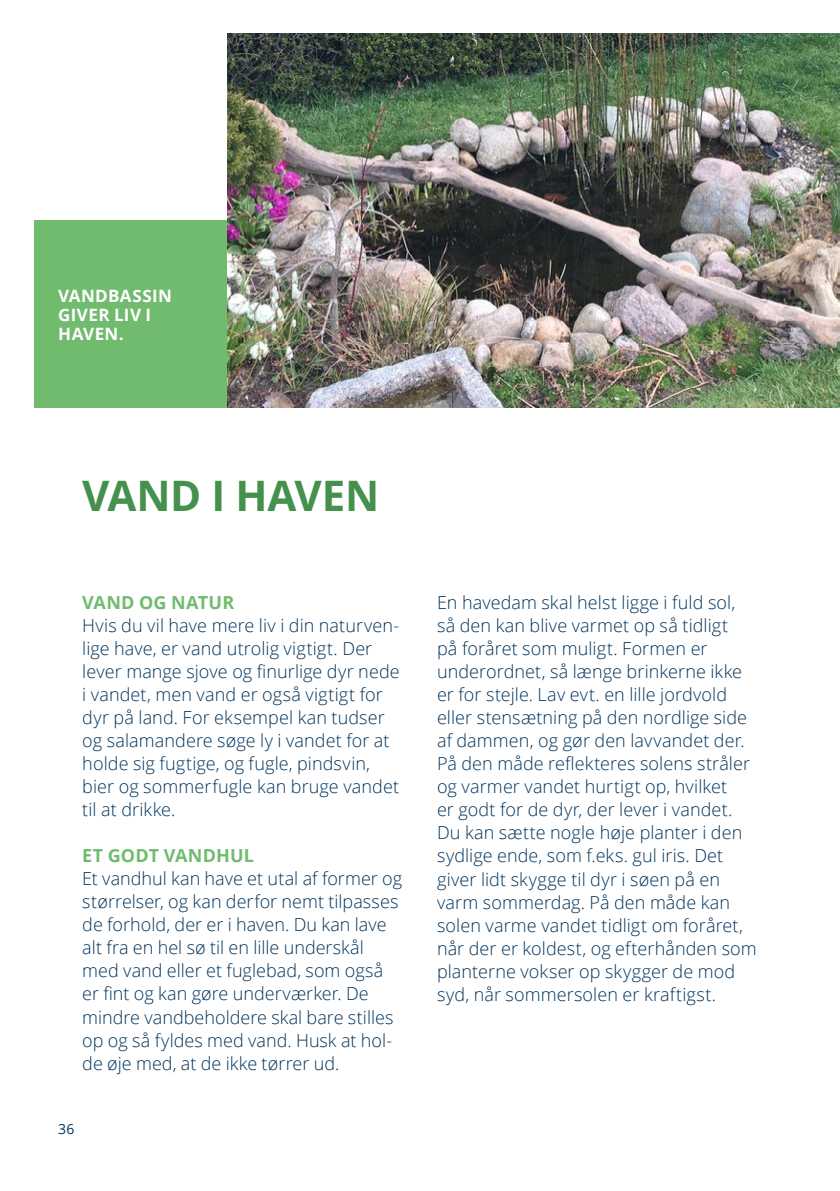
<style>
.page{position:relative;width:840px;height:1191px;background:#fff}
.page>*{position:absolute;margin:0;border:0;box-sizing:border-box;transform-origin:0 0}
.t1{font:700 42px "Open Sans";letter-spacing:-.01em;color:#45904d}
.t2{font:300 18px/23px "Open Sans";letter-spacing:.005em;color:#00335c}
.t3{font:700 18px "Open Sans";letter-spacing:.005em;color:#71bb6f}
.t4{font:700 17px/19px "Open Sans";letter-spacing:.02em;color:#fff}
.t5{font:14px "Open Sans";color:#00335c}
</style>
<div class="page">
<img style="left:227px;top:33px;width:612px;height:375px">
<div style="left:34px;top:221px;width:193px;height:187px;background:#71bb6f"></div>
<hr style="left:839px;top:34px;width:1px;height:187px;background:#aad19a">
<p class="t4" style="left:58px;top:286px;width:115px">VANDBASSIN<br>GIVER LIV I<br>HAVEN.</p>
<h1 class="t1" style="left:82px;top:466px;width:298px">VAND I HAVEN</h1>
<p class="t3" style="left:82px;top:590px;width:153px">VAND OG NATUR</p>
<p class="t2" style="left:82px;top:614px;width:319px">Hvis du vil have mere liv i din naturven&shy;lige have, er vand utrolig vigtigt. Der lever mange sjove og finurlige dyr nede i vandet, men vand er også vigtigt for dyr på land. For eksempel kan tudser og salamandere søge ly i vandet for at holde sig fugtige, og fugle, pindsvin, bier og sommerfugle kan bruge vandet til at drikke.</p>
<p class="t3" style="left:82px;top:843px;width:173px">ET GODT VANDHUL</p>
<p class="t2" style="left:82px;top:867px;width:321px">Et vandhul kan have et utal af former og størrelser, og kan derfor nemt tilpasses de forhold, der er i haven. Du kan lave alt fra en hel sø til en lille underskål med vand eller et fuglebad, som også er fint og kan gøre underværker. De mindre vandbeholdere skal bare stilles op og så fyldes med vand. Husk at hol&shy;de øje med, at de ikke tørrer ud.</p>
<p class="t5" style="left:58px;top:1118px;width:18px">36</p>
<p class="t2" style="left:437px;top:591px;width:321px">En havedam skal helst ligge i fuld sol, så den kan blive varmet op så tidligt<br>på foråret som muligt. Formen er underordnet, så længe brinkerne ikke er for stejle. Lav evt. en lille jordvold eller stensætning på den nordlige side af dammen, og gør den lavvandet der.<br>På den måde reflekteres solens stråler og varmer vandet hurtigt op, hvilket<br>er godt for de dyr, der lever i vandet.<br>Du kan sætte nogle høje planter i den sydlige ende, som f.eks. gul iris. Det giver lidt skygge til dyr i søen på en varm sommerdag. På den måde kan solen varme vandet tidligt om foråret, når der er koldest, og efterhånden som planterne vokser op skygger de mod syd, når sommersolen er kraftigst.</p>
</div>
